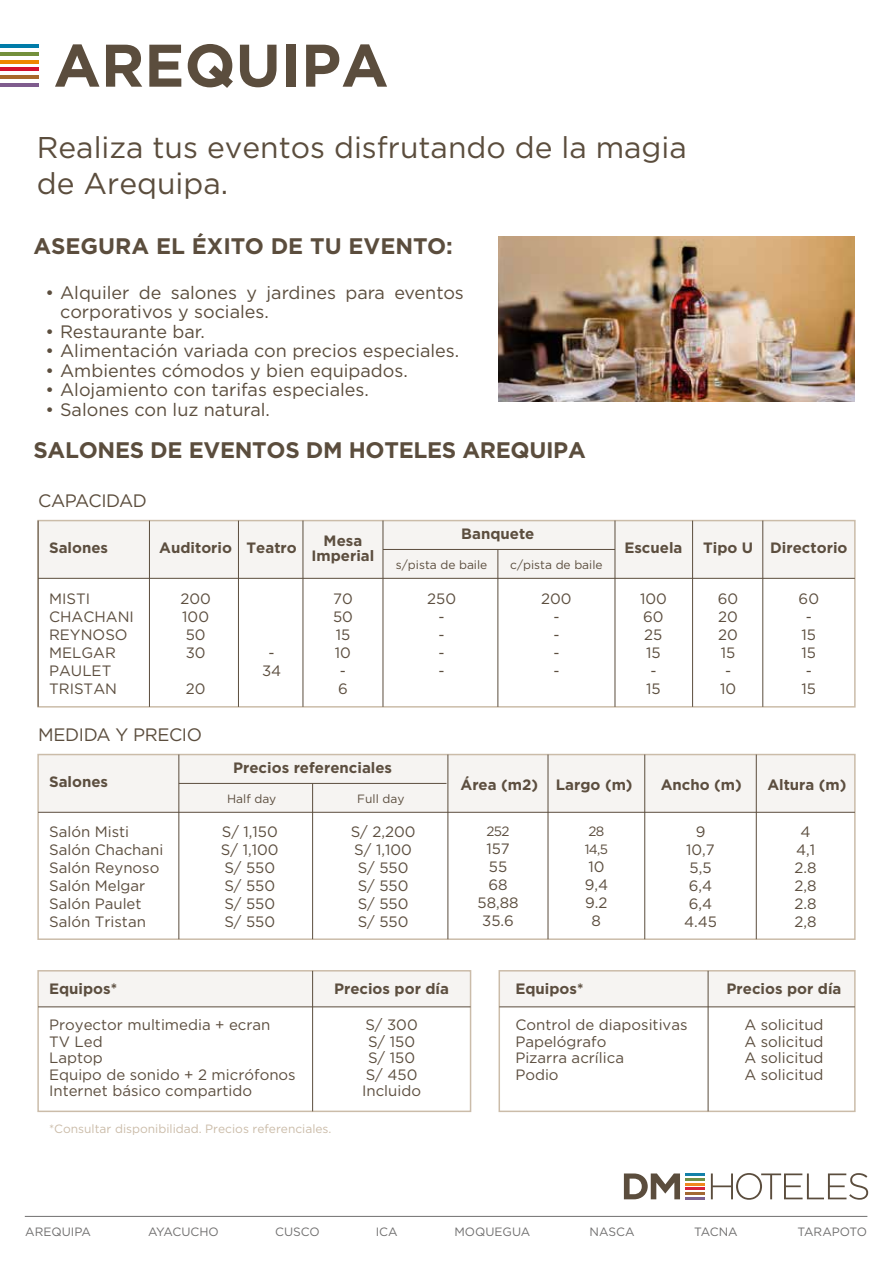
<style>
.page{position:relative;width:893px;height:1263px;background:#fff}
.page>*{position:absolute;margin:0;border:0;box-sizing:border-box;transform-origin:0 0}
.t1{font:700 60px "Gotham";color:#5b4d3d}
.t2{font:30px/36px "Gotham";color:#5b4d3d}
.t3{font:700 22.5px "Gotham";letter-spacing:-.015em;color:#5b4d3d}
.t4{font:18px/19.5px "Gotham";color:#5b4d3d}
.t5{font:18px "Gotham";letter-spacing:-.02em;color:#5b4d3d}
.t6{font:15px/18px "Gotham";color:#5c4e3f;text-align:center}
.t7{font:700 15px/15px "Gotham";color:#5c4e3f;text-align:center}
.t8{font:13.5px/18px "Gotham";letter-spacing:-.05em;color:#5c4e3f}
.t9{font:12px "Gotham";color:#706f6f}
.t10{font:12px "Gotham";color:#cbbca9}
.t11{font:12px "Gotham";color:#5c4e3f}
</style>
<div class="page">
<hr style="left:25px;top:1216px;width:842px;height:1px;background:#706f6f">
<svg style="left:624px;top:1173px;width:56px;height:26px"></svg>
<svg style="left:711px;top:1173px;width:157px;height:27px"></svg>
<hr style="left:686px;top:1173px;width:19px;height:3px;background:#1381a9">
<svg style="left:686px;top:1178px;width:19px;height:7px"></svg>
<hr style="left:686px;top:1187px;width:19px;height:3px;background:#d8223d">
<svg style="left:686px;top:1192px;width:19px;height:7px"></svg>
<hr style="left:0;top:45px;width:39px;height:3px;background:#007ca9">
<hr style="left:0;top:52px;width:39px;height:4px;background:#73903c">
<hr style="left:0;top:60px;width:39px;height:4px;background:#ee8600">
<hr style="left:0;top:68px;width:39px;height:3px;background:#d41130">
<hr style="left:0;top:75px;width:39px;height:4px;background:#a8682b">
<hr style="left:0;top:83px;width:39px;height:4px;background:#7f5c8e">
<div style="left:38px;top:521px;width:817px;height:57px;background:#f6f4f2"></div>
<div style="left:37px;top:520px;width:819px;height:188px;border:2px solid #cbbca9"></div>
<hr style="left:38px;top:521px;width:1px;height:186px;background:#5b4d3d">
<hr style="left:149px;top:521px;width:1px;height:186px;background:#5b4d3d">
<hr style="left:238px;top:521px;width:1px;height:186px;background:#5b4d3d">
<hr style="left:303px;top:521px;width:1px;height:186px;background:#5b4d3d">
<hr style="left:383px;top:521px;width:1px;height:186px;background:#5b4d3d">
<hr style="left:498px;top:549px;width:1px;height:158px;background:#5b4d3d">
<hr style="left:615px;top:521px;width:1px;height:186px;background:#5b4d3d">
<hr style="left:692px;top:521px;width:1px;height:186px;background:#5b4d3d">
<hr style="left:762px;top:521px;width:1px;height:186px;background:#5b4d3d">
<hr style="left:38px;top:578px;width:817px;height:1px;background:#5b4d3d">
<hr style="left:383px;top:549px;width:232px;height:1px;background:#5b4d3d">
<div style="left:38px;top:754px;width:817px;height:58px;background:#f6f4f2"></div>
<div style="left:37px;top:754px;width:819px;height:186px;border:2px solid #cbbca9"></div>
<hr style="left:179px;top:754px;width:1px;height:185px;background:#5b4d3d">
<hr style="left:312px;top:783px;width:1px;height:156px;background:#5b4d3d">
<hr style="left:448px;top:754px;width:1px;height:185px;background:#5b4d3d">
<hr style="left:548px;top:754px;width:1px;height:185px;background:#5b4d3d">
<hr style="left:644px;top:754px;width:1px;height:185px;background:#5b4d3d">
<hr style="left:756px;top:754px;width:1px;height:185px;background:#5b4d3d">
<hr style="left:38px;top:812px;width:817px;height:1px;background:#5b4d3d">
<hr style="left:179px;top:783px;width:267px;height:1px;background:#5b4d3d">
<div style="left:38px;top:971px;width:433px;height:36px;background:#f6f4f2"></div>
<div style="left:37px;top:970px;width:434px;height:142px;border:2px solid #cbbca9"></div>
<hr style="left:312px;top:971px;width:1px;height:140px;background:#5b4d3d">
<hr style="left:38px;top:1006px;width:433px;height:1px;background:#5b4d3d">
<div style="left:499px;top:971px;width:356px;height:36px;background:#f6f4f2"></div>
<div style="left:498px;top:970px;width:358px;height:142px;border:2px solid #cbbca9"></div>
<hr style="left:708px;top:971px;width:1px;height:140px;background:#5b4d3d">
<hr style="left:499px;top:1006px;width:356px;height:1px;background:#5b4d3d">
<img style="left:499px;top:237px;width:356px;height:164px">
<h1 class="t1" style="left:54px;top:31px;width:336px">AREQUIPA</h1>
<h2 class="t2" style="left:37px;top:129px;width:651px">Realiza tus eventos disfrutando de la magia de Arequipa.</h2>
<h3 class="t3" style="left:34px;top:233px;width:421px">ASEGURA EL ÉXITO DE TU EVENTO:</h3>
<p class="t4" style="left:60px;top:282px;width:405px;text-indent:-15px">• Alquiler de salones y jardines para eventos corporativos y sociales.</p>
<p class="t4" style="left:46px;top:321px;width:161px">• Restaurante bar.</p>
<p class="t4" style="left:46px;top:341px;width:415px">• Alimentación variada con precios especiales.</p>
<p class="t4" style="left:46px;top:360px;width:364px">• Ambientes cómodos y bien equipados.</p>
<p class="t4" style="left:46px;top:380px;width:325px">• Alojamiento con tarifas especiales.</p>
<p class="t4" style="left:46px;top:399px;width:226px">• Salones con luz natural.</p>
<h3 class="t3" style="left:34px;top:437px;width:554px">SALONES DE EVENTOS DM HOTELES AREQUIPA</h3>
<p class="t5" style="left:38px;top:489px;width:110px">CAPACIDAD</p>
<p class="t7" style="left:49px;top:540px;width:61px">Salones</p>
<p class="t7" style="left:159px;top:540px;width:139px">Auditorio Teatro</p>
<p class="t7" style="left:312px;top:532px;width:64px">Mesa<br>Imperial</p>
<p class="t7" style="left:461px;top:526px;width:75px">Banquete</p>
<p class="t11" style="left:396px;top:557px;width:93px">s/pista de baile</p>
<p class="t11" style="left:510px;top:557px;width:94px">c/pista de baile</p>
<p class="t7" style="left:624px;top:540px;width:60px">Escuela</p>
<p class="t7" style="left:703px;top:540px;width:146px">Tipo U Directorio</p>
<p class="t6" style="left:49px;top:589px;width:86px;text-align:left">MISTI<br>CHACHANI<br>REYNOSO<br>MELGAR<br>PAULET<br>TRISTAN</p>
<p class="t6" style="left:180px;top:589px;width:32px;text-align:left">200<br>100<br>50<br>30</p>
<p class="t6" style="left:186px;top:679px;width:21px">20</p>
<p class="t5" style="left:38px;top:723px;width:166px">MEDIDA Y PRECIO</p>
<p class="t7" style="left:49px;top:774px;width:61px">Salones</p>
<p class="t6" style="left:262px;top:643px;width:21px">-<br>34</p>
<p class="t6" style="left:333px;top:589px;width:21px">70<br>50<br>15<br>10 -<br>6</p>
<p class="t6" style="left:427px;top:589px;width:30px">250 -<br>-<br>-<br>-</p>
<p class="t6" style="left:541px;top:589px;width:32px">200 -<br>-<br>-<br>-</p>
<p class="t6" style="left:640px;top:589px;width:28px">100<br>60<br>25<br>15<br>-<br>15</p>
<p class="t6" style="left:718px;top:589px;width:22px">60<br>20<br>20<br>15 -<br>10</p>
<p class="t6" style="left:799px;top:589px;width:22px;text-align:left">60 -<br>15<br>15 -<br>15</p>
<p class="t7" style="left:233px;top:760px;width:160px">Precios referenciales</p>
<p class="t11" style="left:227px;top:791px;width:51px">Half day</p>
<p class="t11" style="left:357px;top:791px;width:49px">Full day</p>
<p class="t7" style="left:460px;top:777px;width:174px">Área (m2) Largo (m)</p>
<p class="t7" style="left:661px;top:777px;width:83px">Ancho (m)</p>
<p class="t7" style="left:767px;top:777px;width:81px">Altura (m)</p>
<p class="t6" style="left:49px;top:822px;width:116px;text-align:left">Salón Misti<br>Salón Chachani<br>Salón Reynoso<br>Salón Melgar<br>Salón Paulet<br>Salón Tristan</p>
<p class="t6" style="left:221px;top:822px;width:59px;text-align:left">S/ 1,150<br>S/ 1,100<br>S/ 550<br>S/ 550<br>S/ 550<br>S/ 550</p>
<p class="t6" style="left:351px;top:822px;width:66px;text-align:left">S/ 2,200<br>S/ 1,100<br>S/ 550<br>S/ 550<br>S/ 550<br>S/ 550</p>
<p class="t8" style="left:487px;top:822px;width:25px">252</p>
<p class="t6" style="left:477px;top:839px;width:43px">157<br>55<br>68<br>58,88<br>35.6</p>
<p class="t8" style="left:585px;top:822px;width:25px">28<br>14,5</p>
<p class="t6" style="left:585px;top:857px;width:25px">10<br>9,4<br>9.2<br>8</p>
<p class="t6" style="left:684px;top:822px;width:34px">9<br>10,7<br>5,5<br>6,4<br>6,4<br>4.45</p>
<p class="t6" style="left:794px;top:822px;width:24px">4<br>4,1<br>2.8<br>2,8<br>2.8<br>2,8</p>
<p class="t7" style="left:49px;top:981px;width:70px">Equipos*</p>
<p class="t7" style="left:334px;top:981px;width:116px">Precios por día</p>
<p class="t6" style="left:49px;top:1016px;width:248px;line-height:16.5px;text-align:left">Proyector multimedia + ecran<br>TV Led<br>Laptop<br>Equipo de sonido + 2 micrófonos<br>Internet básico compartido</p>
<p class="t6" style="left:362px;top:1016px;width:60px;line-height:16.5px">S/ 300<br>S/ 150<br>S/ 150<br>S/ 450<br>Incluido</p>
<p class="t10" style="left:49px;top:1121px;width:284px">*Consultar disponibilidad. Precios referenciales.</p>
<p class="t7" style="left:515px;top:981px;width:70px">Equipos*</p>
<p class="t7" style="left:726px;top:981px;width:116px">Precios por día</p>
<p class="t6" style="left:515px;top:1016px;width:174px;line-height:16.5px;text-align:left">Control de diapositivas<br>Papelógrafo<br>Pizarra acrílica<br>Podio</p>
<p class="t6" style="left:744px;top:1016px;width:81px;line-height:16.5px;text-align:justify">A solicitud A solicitud A solicitud A solicitud</p>
<p class="t9" style="left:25px;top:1224px;width:67px">AREQUIPA</p>
<p class="t9" style="left:148px;top:1224px;width:72px">AYACUCHO</p>
<p class="t9" style="left:275px;top:1224px;width:46px">CUSCO</p>
<p class="t9" style="left:376px;top:1224px;width:23px">ICA</p>
<p class="t9" style="left:454px;top:1224px;width:77px">MOQUEGUA</p>
<p class="t9" style="left:590px;top:1224px;width:46px">NASCA</p>
<p class="t9" style="left:694px;top:1224px;width:45px">TACNA</p>
<p class="t9" style="left:797px;top:1224px;width:71px">TARAPOTO</p>
</div>
